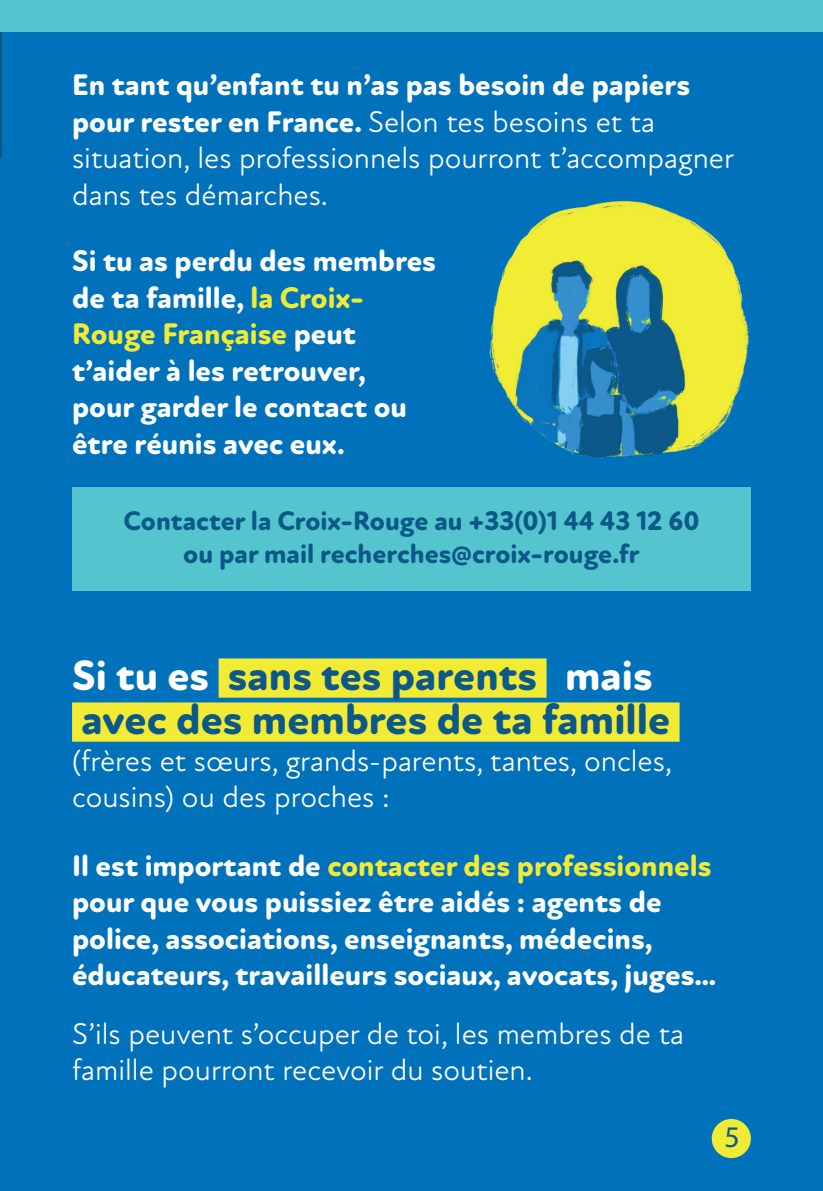
<style>
.page{position:relative;width:823px;height:1191px;background:#fff}
.page>*{position:absolute;margin:0;border:0;box-sizing:border-box;transform-origin:0 0}
.t1{font:800 43.2px/44px "New Atten Round";color:#0b5889}
.t2{font:800 30.4px/36.4px "New Atten Round";color:#fff}
.t3{font:30.4px/36.4px "New Atten Round";color:#fff}
.t4{font:30px "Myriad Pro";color:#0b5889}
.t5{font:800 27.4px/32.8px "New Atten Round";color:#0b5889;text-align:center}
.s1{font-weight:800}
.s2{color:#f1eb35}
.s3{color:#fff}
</style>
<div class="page">
<div style="left:1px;top:0;width:821px;height:1191px;background:#0072bc"></div>
<div style="left:72px;top:487px;width:678px;height:104px;background:#54c5cf"></div>
<hr style="left:0;top:303px;width:1px;height:888px;background:#0072bc">
<hr style="left:0;top:0;width:1px;height:235px;background:#0b5889">
<svg style="left:0;top:156px;width:2px;height:147px"></svg>
<div style="left:218px;top:658px;width:328px;height:39px;background:#f1eb35"></div>
<div style="left:72px;top:702px;width:607px;height:39px;background:#f1eb35"></div>
<img style="left:489px;top:200px;width:261px;height:258px">
<div style="left:711px;top:1119px;width:39px;height:39px;background:#f1eb35;border-radius:50%"></div>
<div style="left:0;top:0;width:822px;height:31px;background:#54c5cf"></div>
<p class="t3" style="left:72px;top:67px;width:663px"><span class="s1">En tant qu’enfant tu n’as pas besoin de papiers pour rester en France.</span> Selon tes besoins et ta situation, les professionnels pourront t’accompagner dans tes démarches.</p>
<p class="t2" style="left:72px;top:244px;width:365px">Si tu as perdu des membres de ta famille, <span class="s2">la Croix-<br>Rouge Française</span> peut t’aider à les retrouver, pour garder le contact ou être réunis avec eux.</p>
<p class="t5" style="left:123px;top:505px;width:577px">Contacter la Croix-Rouge au +33(0)1 44 43 12 60 ou par mail recherches@croix-rouge.fr</p>
<h1 class="t1" style="left:72px;top:655px;width:599px"><span class="s3">Si tu es</span> sans tes parents <span class="s3">mais </span>avec des membres de ta famille</h1>
<p class="t3" style="left:72px;top:742px;width:601px">(frères et sœurs, grands-parents, tantes, oncles, cousins) ou des proches :</p>
<p class="t2" style="left:72px;top:848px;width:645px">Il est important de <span class="s2">contacter des professionnels </span>pour que vous puissiez être aidés : agents de police, associations, enseignants, médecins, éducateurs, travailleurs sociaux, avocats, juges…</p>
<p class="t3" style="left:72px;top:1015px;width:613px">S’ils peuvent s’occuper de toi, les membres de ta famille pourront recevoir du soutien.</p>
<p class="t4" style="left:724px;top:1118px;width:17px">5</p>
</div>
